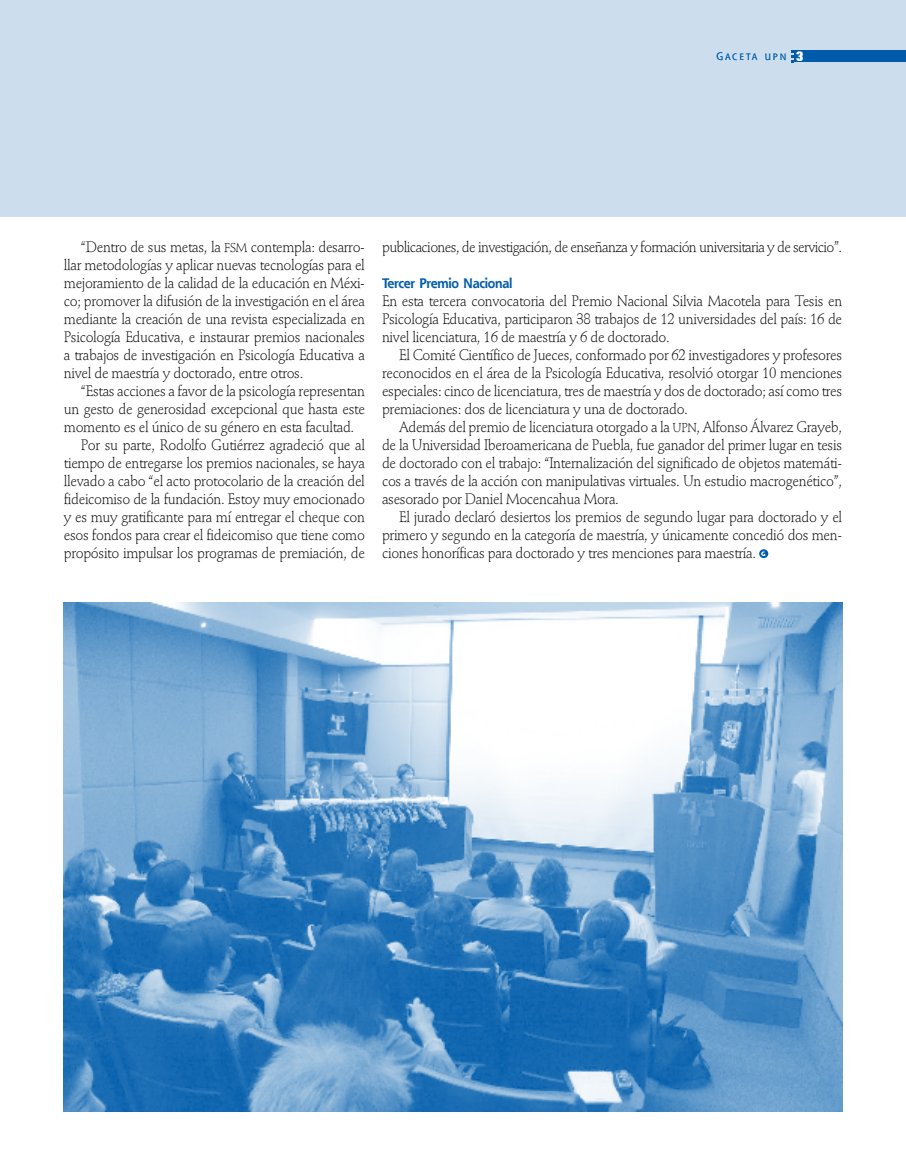
<style>
.page{position:relative;width:906px;height:1174px;background:#fff}
.page>*{position:absolute;margin:0;border:0;box-sizing:border-box;transform-origin:0 0}
.t1{font:300 15px/18px "Stempel Schneidler";letter-spacing:-.025em;color:#000;text-align:justify;scale:.95 1}
.t2{font:300 15px "Stempel Schneidler";letter-spacing:-.045em;color:#000;scale:.95 1}
.t3{font:700 13.5px "Shannon";letter-spacing:-.025em;color:#005cab;scale:.95 1}
.t4{font:8.85px "Shannon Book SC850";letter-spacing:.235em;color:#005cab}
.t5{font:700 6.3px "Stone Sans";color:#fff;scale:.95 1}
.s1{font-size:10.5px}
.s2{font-family:"Briem Akademi MM 900 400";font-size:13.5px;color:#fff}
.s3{font-family:"Stempel Schneidler Light SC850";font-weight:400;font-size:12.75px}
</style>
<div class="page">
<div style="left:0;top:0;width:906px;height:217px;background:#ccdeee"></div>
<div style="left:794px;top:51px;width:112px;height:11px;background:#005cab"></div>
<svg style="left:791px;top:50px;width:2px;height:12px"></svg>
<div style="left:759px;top:549px;width:9px;height:9px;background:#005cab;border-radius:50%"></div>
<img style="left:64px;top:603px;width:778px;height:508px">
<p class="t4" style="left:716px;top:51px;width:88px"><span class="s1">G</span> ACETA UPN <span class="s2">3</span></p>
<p class="t1" style="left:64px;top:238px;width:318px;text-indent:17px">“Dentro de sus metas, la <span class="s3">FSM</span> contempla: desarro&shy;llar metodologías y aplicar nuevas tecnologías para el mejoramiento de la calidad de la educación en Méxi&shy;co; promover la difusión de la investigación en el área mediante la creación de una revista especializada en Psicología Educativa, e instaurar premios nacionales a trabajos de investigación en Psicología Educativa a nivel de maestría y doctorado, entre otros.</p>
<p class="t1" style="left:81px;top:382px;width:300px">“Estas acciones a favor de la psicología representan</p>
<p class="t1" style="left:64px;top:400px;width:318px">un gesto de generosidad excepcional que hasta este</p>
<p class="t1" style="left:64px;top:418px;width:307px">momento es el único de su género en esta facultad.</p>
<p class="t1" style="left:81px;top:436px;width:301px">Por su parte, Rodolfo Gutiérrez agradeció que al</p>
<p class="t1" style="left:64px;top:454px;width:318px">tiempo de entregarse los premios nacionales, se haya</p>
<p class="t1" style="left:64px;top:472px;width:318px">llevado a cabo “el acto protocolario de la creación del</p>
<p class="t1" style="left:64px;top:490px;width:318px">fideicomiso de la fundación. Estoy muy emocionado</p>
<p class="t1" style="left:64px;top:508px;width:318px">y es muy gratificante para mí entregar el cheque con</p>
<p class="t1" style="left:64px;top:526px;width:318px">esos fondos para crear el fideicomiso que tiene como</p>
<p class="t1" style="left:64px;top:544px;width:318px">propósito impulsar los programas de premiación, de</p>
<p class="t2" style="left:382px;top:238px;width:486px">publicaciones, de investigación, de enseñanza y formación universitaria y de servicio”.</p>
<p class="t3" style="left:382px;top:275px;width:139px">Tercer Premio Nacional</p>
<p class="t1" style="left:382px;top:292px;width:486px">En esta tercera convocatoria del Premio Nacional Silvia Macotela para Tesis en Psicología Educativa, participaron 38 trabajos de 12 universidades del país: 16 de nivel licenciatura, 16 de maestría y 6 de doctorado.</p>
<p class="t1" style="left:382px;top:346px;width:486px;text-indent:17px">El Comité Científico de Jueces, conformado por 62 investigadores y profesores reconocidos en el área de la Psicología Educativa, resolvió otorgar 10 menciones especiales: cinco de licenciatura, tres de maestría y dos de doctorado; así como tres premiaciones: dos de licenciatura y una de doctorado.</p>
<p class="t1" style="left:382px;top:418px;width:486px;text-indent:17px">Además del premio de licenciatura otorgado a la <span class="s3">UPN</span>, Alfonso Álvarez Grayeb, de la Universidad Iberoamericana de Puebla, fue ganador del primer lugar en tesis de doctorado con el trabajo: “Internalización del significado de objetos matemáti&shy;cos a través de la acción con manipulativas virtuales. Un estudio macrogenético”, asesorado por Daniel Mocencahua Mora.</p>
<p class="t1" style="left:382px;top:508px;width:486px;text-indent:17px">El jurado declaró desiertos los premios de segundo lugar para doctorado y el primero y segundo en la categoría de maestría, y únicamente concedió dos men&shy;ciones honoríficas para doctorado y tres menciones para maestría.</p>
<p class="t5" style="left:761px;top:550px;width:6px">G</p>
</div>
